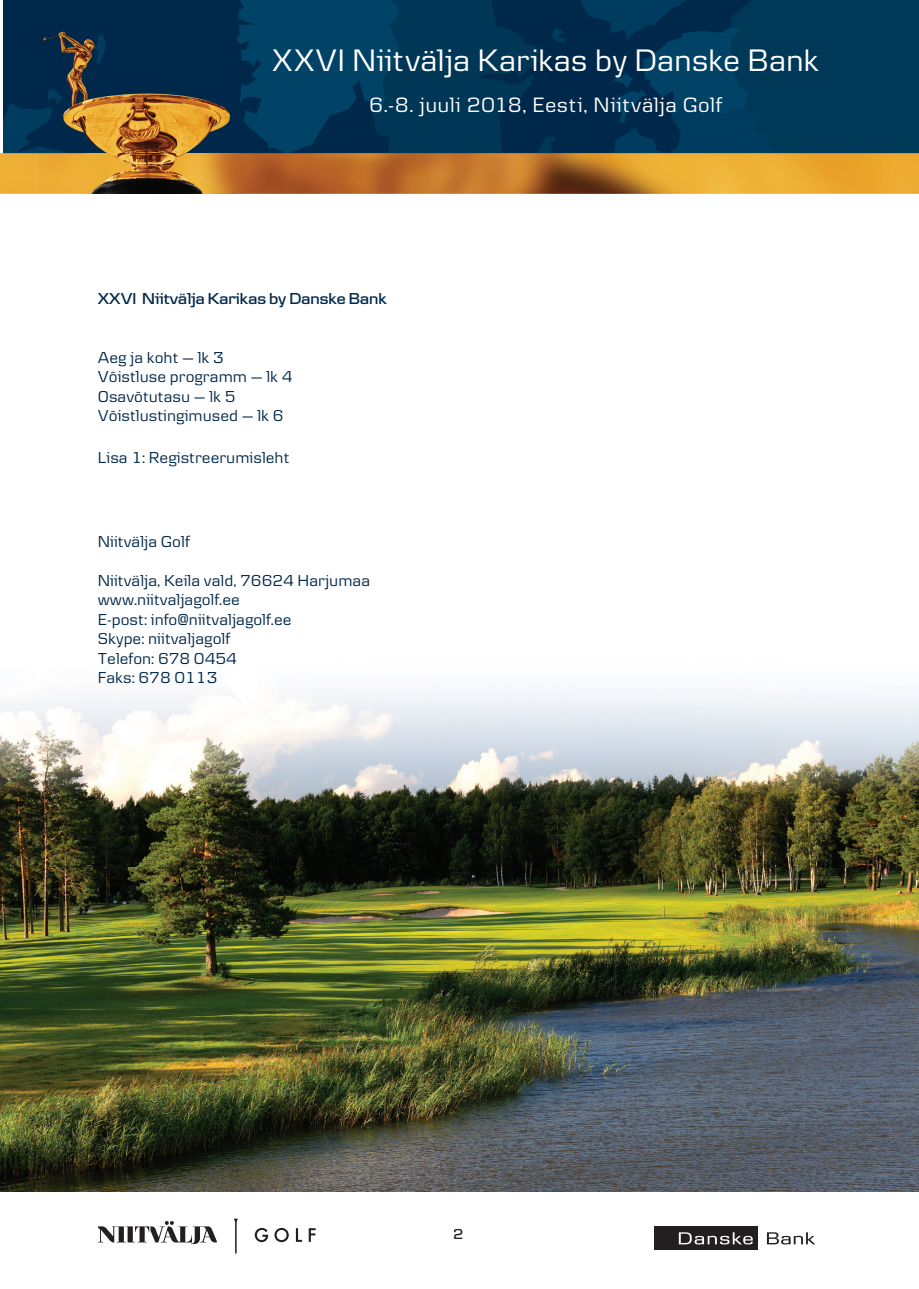
<style>
.page{position:relative;width:919px;height:1289px;background:#fff}
.page>*{position:absolute;margin:0;border:0;box-sizing:border-box;transform-origin:0 0}
.t1{font:32.4px "Danske Text";color:#fff}
.t2{font:21.6px "Danske Text";letter-spacing:.025em;color:#fff}
.t3{font:16.5px/19.5px "Danske Text";color:#00284a}
.t4{font:600 16.5px "Danske Headline";color:#00284a}
.t5{font:600 15px "Danske Headline";color:#231f20}
</style>
<div class="page">
<div style="left:3px;top:0;width:915px;height:153px;background:#00284a"></div>
<svg style="left:3px;top:103px;width:34px;height:50px"></svg>
<img style="left:0;top:153px;width:918px;height:41px">
<img style="left:37px;top:31px;width:199px;height:163px">
<svg style="left:236px;top:0;width:682px;height:153px"></svg>
<img style="left:93px;top:34px;width:13px;height:30px">
<img style="left:37px;top:89px;width:33px;height:64px">
<svg style="left:98px;top:1221px;width:119px;height:22px"></svg>
<svg style="left:234px;top:1218px;width:4px;height:36px"></svg>
<svg style="left:255px;top:1227px;width:13px;height:15px"></svg>
<svg style="left:274px;top:1227px;width:15px;height:15px"></svg>
<svg style="left:296px;top:1228px;width:6px;height:13px"></svg>
<svg style="left:309px;top:1228px;width:6px;height:13px"></svg>
<svg style="left:654px;top:1226px;width:104px;height:24px"></svg>
<div style="left:654px;top:1225px;width:103px;height:24px;background:#231f20"></div>
<svg style="left:678px;top:1232px;width:74px;height:12px"></svg>
<svg style="left:767px;top:1232px;width:48px;height:12px"></svg>
<img style="left:0;top:691px;width:918px;height:500px">
<h1 class="t1" style="left:272px;top:41px;width:548px">XXVI Niitvälja Karikas by Danske Bank</h1>
<h2 class="t2" style="left:369px;top:92px;width:354px">6.-8. juuli 2018, Eesti, Niitvälja Golf</h2>
<p class="t4" style="left:98px;top:289px;width:290px">XXVI Niitvälja Karikas by Danske Bank</p>
<p class="t3" style="left:98px;top:347px;width:196px">Aeg ja koht — lk 3<br>Võistluse programm — lk 4<br>Osavõtutasu — lk 5<br>Võistlustingimused — lk 6</p>
<p class="t3" style="left:98px;top:447px;width:193px">Lisa 1: Registreerumisleht</p>
<p class="t3" style="left:98px;top:531px;width:93px">Niitvälja Golf</p>
<p class="t3" style="left:98px;top:570px;width:274px">Niitvälja, Keila vald, 76624 Harjumaa www.niitvaljagolf.ee<br>E-post: info@niitvaljagolf.ee<br>Skype: niitvaljagolf<br>Telefon: 678 0454<br>Faks: 678 0113</p>
<p class="t5" style="left:453px;top:1224px;width:12px">2</p>
</div>
